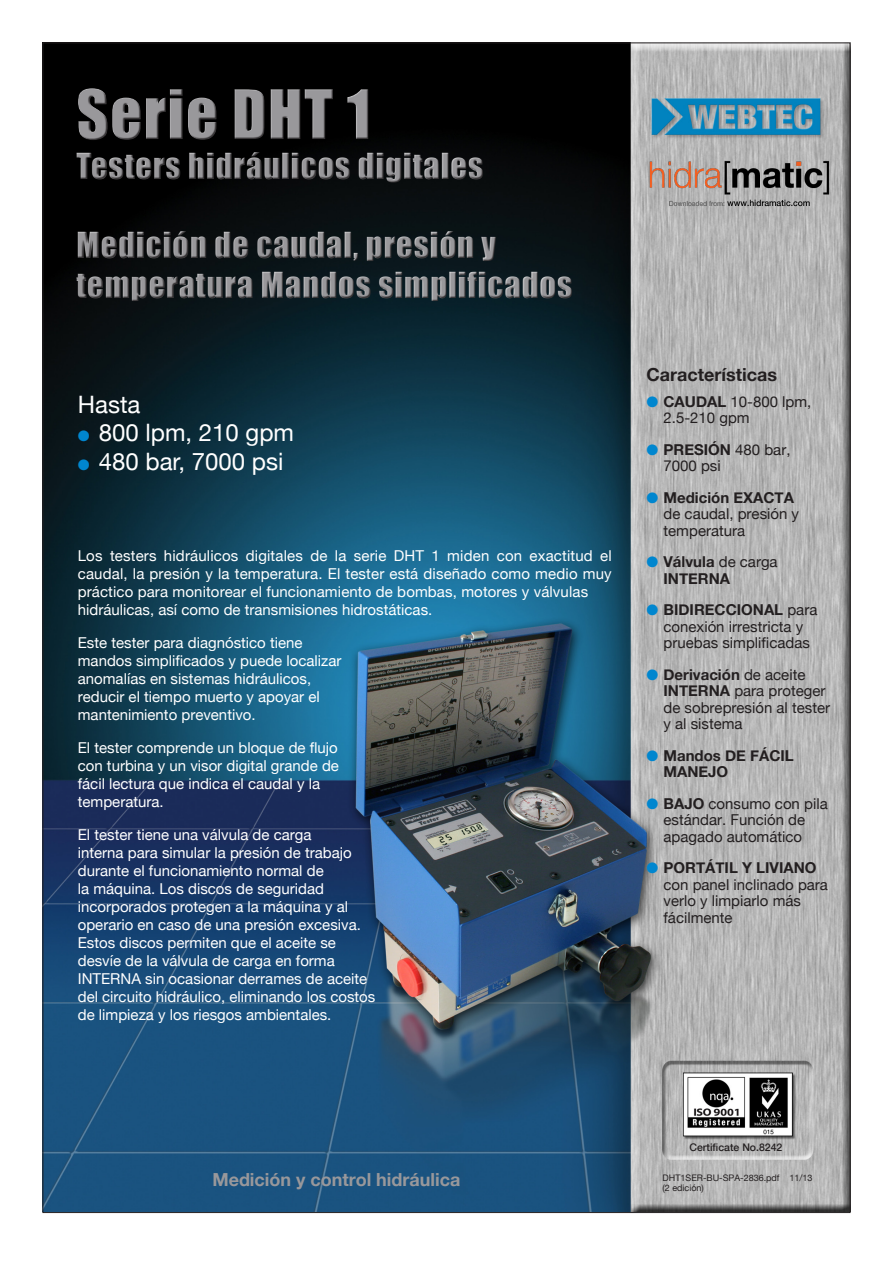
<style>
.page{position:relative;width:893px;height:1263px;background:#fff}
.page>*{position:absolute;margin:0;border:0;box-sizing:border-box;transform-origin:0 0}
.t1{font:63px "Impact";letter-spacing:.02em;color:#99989b}
.t2{font:33px/39.6px "Impact";letter-spacing:.02em;color:#99989b}
.t3{font:24px "Helvetica Neue";color:#fff}
.t4{font:700 18px "Helvetica Neue";color:#99989b}
.t5{font:700 18px "Helvetica Neue";color:#231f20}
.t6{font:15px/18px "Helvetica Neue";color:#fff}
.t7{font:15px/16.5px "Helvetica Neue";color:#231f20}
.t8{font:700 15px/16.5px "Helvetica Neue";color:#231f20}
.t9{font:500 10.5px "Helvetica Neue";color:#231f20}
.t10{font:9px "Helvetica Neue";color:#231f20}
.s1{color:#0086cf}
.s2{font-weight:700}
.s3{font-weight:400}
</style>
<div class="page">
<img style="left:45px;top:45px;width:803px;height:1166px">
<div style="left:75px;top:88px;width:499px;height:214px;background:#231f20;opacity:.75"></div>
<img style="left:643px;top:154px;width:192px;height:54px">
<h1 class="t1" style="left:77px;top:66px;width:296px">Serie DHT 1</h1>
<h2 class="t2" style="left:77px;top:145px;width:409px">Testers hidráulicos digitales</h2>
<h2 class="t2" style="left:77px;top:224px;width:498px">Medición de caudal, presión y temperatura Mandos simplificados</h2>
<p class="t3" style="left:78px;top:384px;width:64px">Hasta</p>
<p class="t3" style="left:78px;top:412px;width:218px"><span class="s1">●</span> 800 lpm, 210 gpm</p>
<p class="t3" style="left:78px;top:441px;width:207px"><span class="s1">●</span> 480 bar, 7000 psi</p>
<p class="t6" style="left:78px;top:545px;width:535px">Los testers hidráulicos digitales de la serie DHT 1 miden con exactitud el caudal, la presión y la temperatura. El tester está diseñado como medio muy práctico para monitorear el funcionamiento de bombas, motores y válvulas hidráulicas, así como de transmisiones hidrostáticas.</p>
<p class="t6" style="left:78px;top:632px;width:265px">Este tester para diagnóstico tiene mandos simplificados y puede localizar anomalías en sistemas hidráulicos, reducir el tiempo muerto y apoyar el mantenimiento preventivo.</p>
<p class="t6" style="left:78px;top:737px;width:263px">El tester comprende un bloque de flujo con turbina y un visor digital grande de fácil lectura que indica el caudal y la temperatura.</p>
<p class="t6" style="left:78px;top:824px;width:299px">El tester tiene una válvula de carga<br>interna para simular la presión de trabajo durante el funcionamiento normal de<br>la máquina. Los discos de seguridad incorporados protegen a la máquina y al operario en caso de una presión excesiva.<br>Estos discos permiten que el aceite se desvíe de la válvula de carga en forma INTERNA sin ocasionar derrames de aceite del circuito hidráulico, eliminando los costos de limpieza y los riesgos ambientales.</p>
<p class="t5" style="left:646px;top:358px;width:132px">Características</p>
<p class="t7" style="left:646px;top:392px;width:166px"><span class="s1">●</span> <span class="s2">CAUDAL</span> 10-800 lpm,</p>
<p class="t7" style="left:663px;top:408px;width:88px">2.5-210 gpm</p>
<p class="t8" style="left:646px;top:440px;width:145px"><span class="s1">●</span> PRESIÓN <span class="s3">480 bar,</span></p>
<p class="t7" style="left:663px;top:456px;width:59px">7000 psi</p>
<p class="t7" style="left:663px;top:488px;width:137px;text-indent:-17px"><span class="s1">●</span> <span class="s2">Medición EXACTA </span>de caudal, presión y temperatura</p>
<p class="t8" style="left:663px;top:553px;width:116px;text-indent:-17px"><span class="s1">●</span> Válvula <span class="s3">de carga<br></span>INTERNA</p>
<p class="t7" style="left:663px;top:600px;width:155px;text-indent:-17px"><span class="s1">●</span> <span class="s2">BIDIRECCIONAL</span> para conexión irrestricta y pruebas simplificadas</p>
<p class="t7" style="left:663px;top:665px;width:168px;text-indent:-17px"><span class="s1">●</span> <span class="s2">Derivación</span> de aceite<br><span class="s2">INTERNA</span> para proteger de sobrepresión al tester y al sistema</p>
<p class="t8" style="left:663px;top:746px;width:132px;text-indent:-17px"><span class="s1">●</span> Mandos DE FÁCIL<br>MANEJO</p>
<p class="t7" style="left:646px;top:794px;width:183px;text-align:center"><span class="s1">●</span> <span class="s2">BAJO</span> consumo con pila estándar. Función de apagado automático</p>
<p class="t7" style="left:663px;top:858px;width:166px;text-indent:-17px"><span class="s1">●</span> <span class="s2">PORTÁTIL Y LIVIANO </span>con panel inclinado para verlo y limpiarlo más fácilmente</p>
<p class="t4" style="left:212px;top:1164px;width:250px">Medición y control hidráulica</p>
<p class="t9" style="left:689px;top:1139px;width:94px">Certificate No.8242</p>
<p class="t10" style="left:662px;top:1170px;width:152px">DHT1SER-BU-SPA-2836.pdf 11/13</p>
<p class="t10" style="left:662px;top:1180px;width:43px">(2 edición)</p>
</div>
